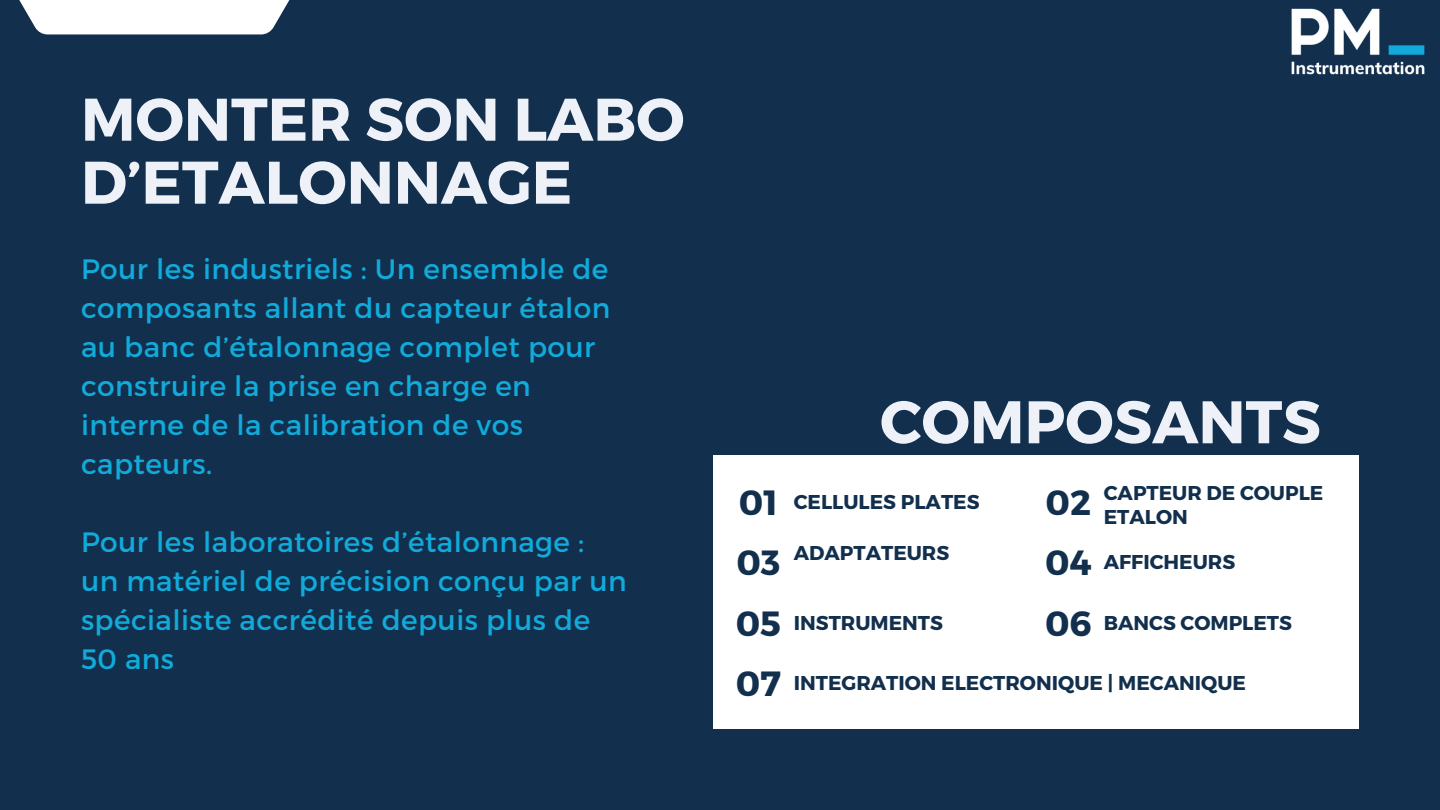
<style>
.page{position:relative;width:1440px;height:810px;background:#12304d}
.page>*{position:absolute;margin:0;border:0;box-sizing:border-box;transform-origin:0 0}
.t1{font:700 60px/63px "Montserrat";color:#eef1f8}
.t2{font:700 35px "Montserrat";color:#12304d}
.t3{font:28px/39px "Montserrat";letter-spacing:.015em;color:#11aada}
.t4{font:700 20px "Montserrat";color:#12304d}
</style>
<div class="page">
<div style="left:714px;top:455px;width:645px;height:274px;background:#fff"></div>
<svg style="left:19px;top:0;width:271px;height:34px;fill:#fff"></svg>
<img style="left:1291px;top:8px;width:134px;height:67px">
<h1 class="t1" style="left:81px;top:85px;width:605px">MONTER SON LABO<br>D’ETALONNAGE</h1>
<p class="t3" style="left:81px;top:248px;width:531px">Pour les industriels : Un ensemble de composants allant du capteur étalon au banc d’étalonnage complet pour construire la prise en charge en interne de la calibration de vos capteurs.</p>
<h2 class="t3" style="left:81px;top:521px;width:547px">Pour les laboratoires d’étalonnage : un matériel de précision conçu par un spécialiste accrédité depuis plus de<br>50 ans</h2>
<p class="t1" style="left:880px;top:387px;width:442px">COMPOSANTS</p>
<p class="t4" style="left:1104px;top:480px;width:221px">CAPTEUR DE COUPLE</p>
<p class="t2" style="left:1046px;top:480px;width:47px">02</p>
<h2 class="t2" style="left:739px;top:480px;width:41px">01</h2>
<h1 class="t4" style="left:794px;top:489px;width:187px">CELLULES PLATES</h1>
<p class="t2" style="left:736px;top:540px;width:46px">03</p>
<p class="t4" style="left:794px;top:539px;width:157px">ADAPTATEURS</p>
<p class="t2" style="left:736px;top:600px;width:47px">05</p>
<p class="t4" style="left:794px;top:610px;width:151px">INSTRUMENTS</p>
<p class="t2" style="left:736px;top:661px;width:47px">07</p>
<p class="t4" style="left:794px;top:670px;width:454px">INTEGRATION ELECTRONIQUE | MECANIQUE</p>
<p class="t4" style="left:1104px;top:504px;width:86px">ETALON</p>
<p class="t2" style="left:1045px;top:540px;width:48px">04</p>
<p class="t4" style="left:1104px;top:549px;width:133px">AFFICHEURS</p>
<p class="t2" style="left:1045px;top:600px;width:48px">06</p>
<p class="t4" style="left:1104px;top:610px;width:190px">BANCS COMPLETS</p>
</div>
